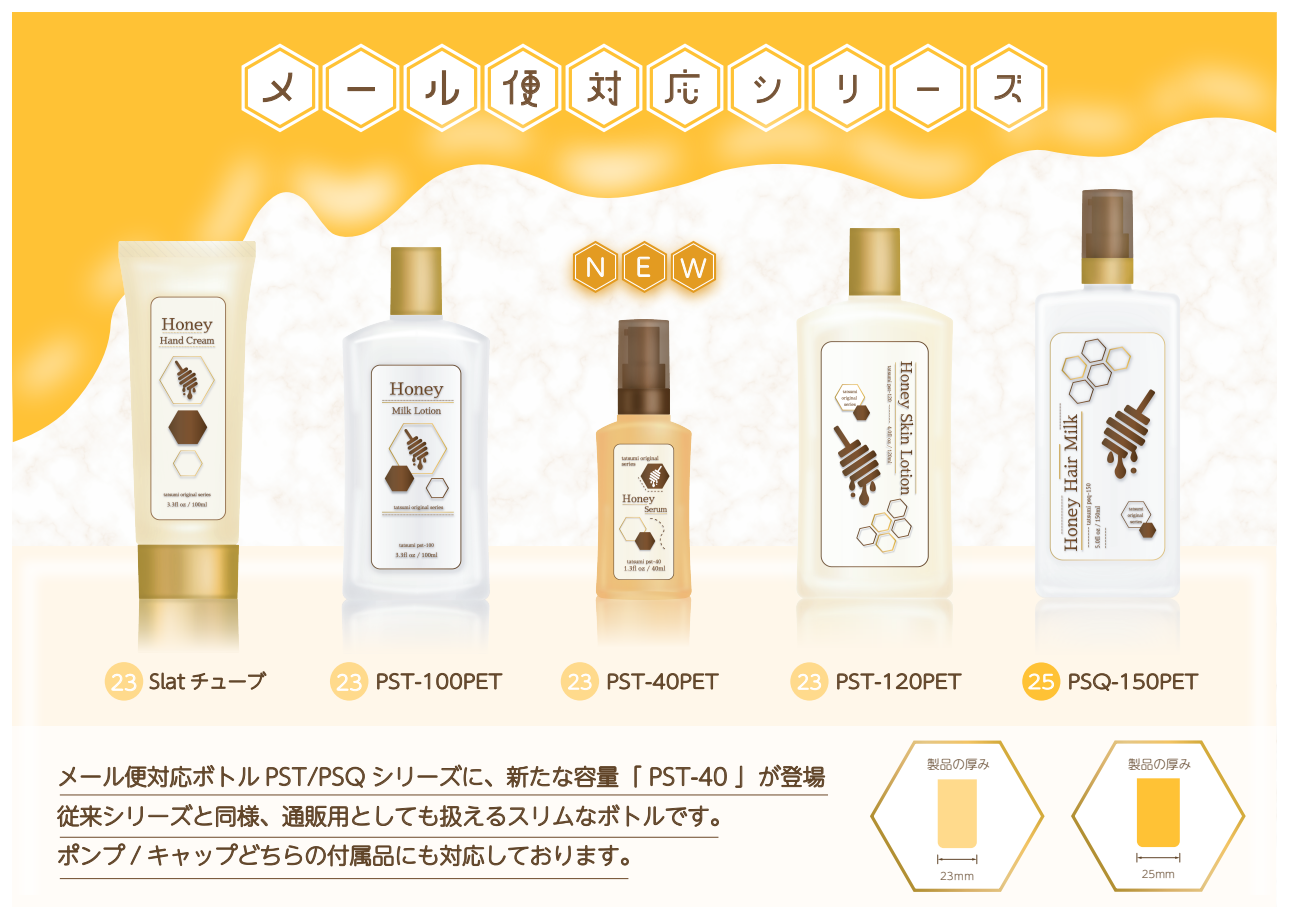
<style>
.page{position:relative;width:1289px;height:919px;background:#fff}
.page>*{position:absolute;margin:0;border:0;box-sizing:border-box;transform-origin:0 0}
.t1{font:47.85px "AB suzume";letter-spacing:.69em;color:#755335}
.t2{font:300 23.1px "UD Shin M Go Pr 6 N";color:#fff}
.t3{font:300 22.5px/39.3px "UD Shin M Go Pr 6 N";color:#604428}
.t4{font:300 19.05px "UD Shin M Go Pr 6 N";color:#604428;scale:1.1 1}
.t5{font:300 18.9px "UD Shin M Go Pr 6 N";color:#604428;scale:1.1 1}
.t6{font:300 18.9px "UD Shin M Go Pr 6 N";color:#604428}
.t7{font:300 12.6px "UD Shin M Go Pr 6 N";color:#604428}
.t8{font:300 10.35px "UD Shin M Go Pr 6 N";color:#604428}
.s1{font-size:60.45px}
.s2{font-size:24.45px}
.s3{font-size:20.25px;color:#fff}
.s4{color:#fff}
</style>
<div class="page">
<img style="left:13px;top:541px;width:1263px;height:185px">
<img style="left:13px;top:13px;width:1263px;height:449px">
<img style="left:505px;top:205px;width:225px;height:27px">
<img style="left:1091px;top:58px;width:94px;height:131px">
<img style="left:1022px;top:58px;width:69px;height:131px">
<img style="left:793px;top:134px;width:229px;height:94px">
<img style="left:696px;top:134px;width:191px;height:76px">
<img style="left:523px;top:134px;width:173px;height:102px">
<img style="left:446px;top:134px;width:136px;height:71px">
<img style="left:312px;top:134px;width:134px;height:113px">
<img style="left:146px;top:108px;width:166px;height:196px">
<img style="left:1130px;top:22px;width:146px;height:141px">
<img style="left:1099px;top:34px;width:135px;height:134px">
<img style="left:13px;top:288px;width:90px;height:156px">
<img style="left:42px;top:194px;width:162px;height:156px">
<div style="left:13px;top:726px;width:1263px;height:180px;background:#fffcf8"></div>
<svg style="left:240px;top:42px;width:810px;height:92px"></svg>
<img style="left:103px;top:241px;width:167px;height:411px">
<img style="left:308px;top:247px;width:216px;height:406px">
<img style="left:530px;top:320px;width:191px;height:326px">
<img style="left:721px;top:228px;width:310px;height:439px">
<img style="left:1017px;top:189px;width:186px;height:467px">
<svg style="left:735px;top:765px;width:7px;height:22px"></svg>
<svg style="left:759px;top:764px;width:66px;height:23px"></svg>
<svg style="left:57px;top:764px;width:669px;height:102px"></svg>
<hr style="left:60px;top:794px;width:768px;height:1px;background:#755335">
<hr style="left:60px;top:836px;width:658px;height:1px;background:#755335">
<hr style="left:60px;top:878px;width:568px;height:1px;background:#755335">
<svg style="left:870px;top:740px;width:175px;height:152px"></svg>
<svg style="left:1071px;top:740px;width:175px;height:152px"></svg>
<svg style="left:150px;top:672px;width:35px;height:17px"></svg>
<svg style="left:191px;top:671px;width:75px;height:18px"></svg>
<div style="left:330px;top:662px;width:38px;height:38px;background:#ffda8c;border-radius:50%"></div>
<svg style="left:337px;top:673px;width:24px;height:18px"></svg>
<div style="left:105px;top:662px;width:38px;height:38px;background:#ffda8c;border-radius:50%"></div>
<svg style="left:111px;top:673px;width:25px;height:18px"></svg>
<svg style="left:377px;top:673px;width:53px;height:16px"></svg>
<svg style="left:436px;top:673px;width:66px;height:16px"></svg>
<div style="left:560px;top:662px;width:39px;height:38px;background:#ffda8c;border-radius:50%"></div>
<svg style="left:568px;top:673px;width:23px;height:17px"></svg>
<svg style="left:608px;top:673px;width:110px;height:16px;background:#cdbead"></svg>
<div style="left:790px;top:662px;width:38px;height:38px;background:#ffda8c;border-radius:50%"></div>
<svg style="left:797px;top:673px;width:24px;height:17px"></svg>
<svg style="left:837px;top:673px;width:52px;height:16px"></svg>
<svg style="left:896px;top:673px;width:65px;height:16px"></svg>
<div style="left:1022px;top:662px;width:38px;height:38px;background:#ffc235;border-radius:50%"></div>
<svg style="left:1028px;top:673px;width:25px;height:16px"></svg>
<svg style="left:1069px;top:673px;width:57px;height:18px"></svg>
<svg style="left:1132px;top:673px;width:66px;height:16px"></svg>
<h1 class="t1" style="left:247px;top:61px;width:787px"><span class="s1">メール</span>便対応シリーズ</h1>
<p class="t2" style="left:586px;top:249px;width:122px">N<span class="s2">E</span>W</p>
<p class="t6" style="left:111px;top:666px;width:157px"><span class="s3">23</span> Slat チューブ</p>
<p class="t4" style="left:336px;top:665px;width:153px"><span class="s3">23</span> PST-100PET</p>
<p class="t5" style="left:567px;top:666px;width:139px"><span class="s4">23</span> PST-40PET</p>
<p class="t5" style="left:797px;top:666px;width:151px"><span class="s4">23</span> PST-120PET</p>
<p class="t5" style="left:1027px;top:666px;width:157px"><span class="s4">25</span> PSQ-150PET</p>
<p class="t3" style="left:57px;top:755px;width:770px">メール便対応ボトル PST/PSQ シリーズに、新たな容量「 PST-40 」が登場従来シリーズと同様、通販用としても扱えるスリムなボトルです。<br>ポンプ / キャップどちらの付属品にも対応しております。</p>
<p class="t7" style="left:927px;top:753px;width:65px">製品の厚み</p>
<p class="t8" style="left:940px;top:867px;width:36px">23ｍｍ</p>
<p class="t7" style="left:1128px;top:753px;width:65px">製品の厚み</p>
<p class="t8" style="left:1141px;top:865px;width:35px">25mm</p>
</div>
